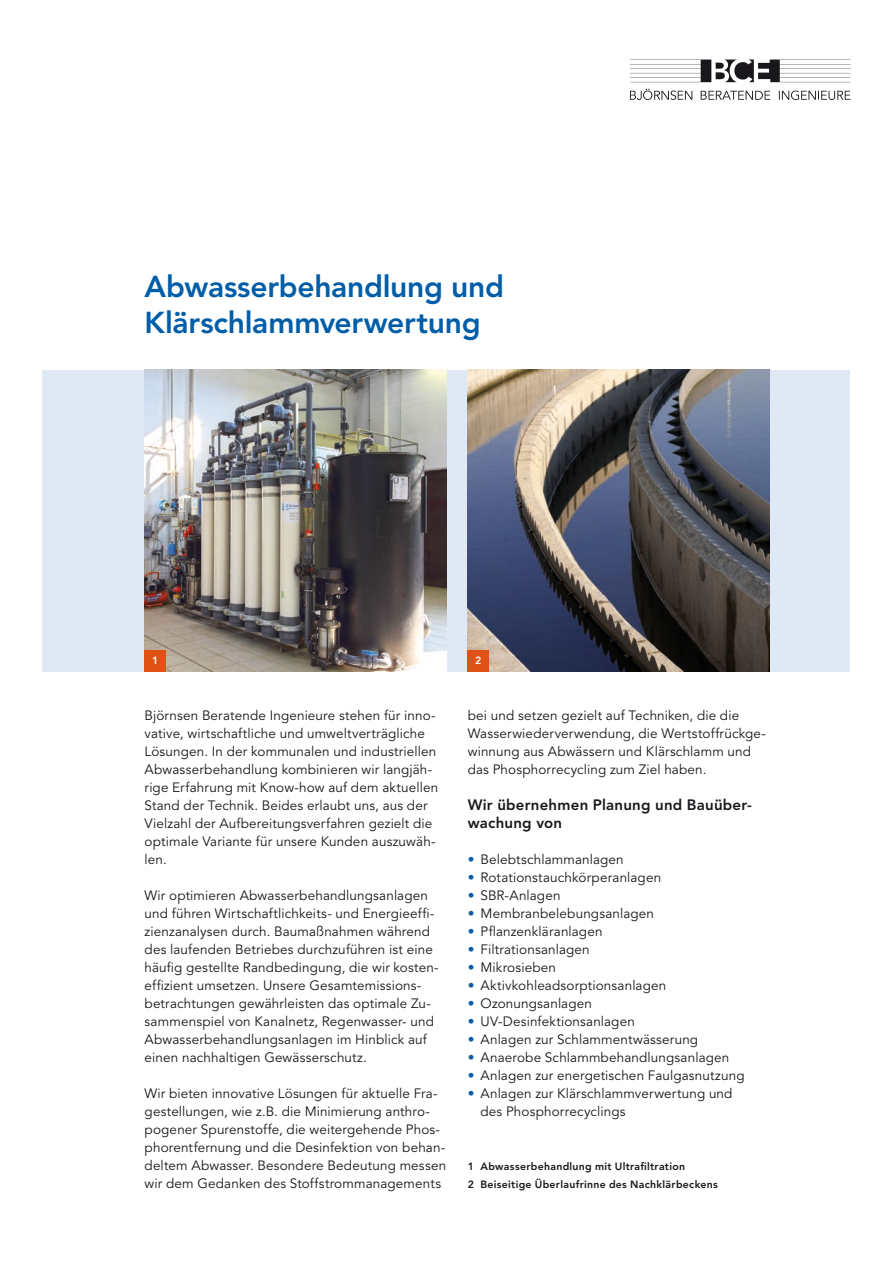
<style>
.page{position:relative;width:893px;height:1263px;background:#fff}
.page>*{position:absolute;margin:0;border:0;box-sizing:border-box;transform-origin:0 0}
.t1{font:800 30px/36px "Avenir LT Pro";letter-spacing:-.01em;color:#005da8}
.t2{font:800 15px/18px "Avenir LT Pro";letter-spacing:.015em;color:#1a171c}
.t3{font:13.5px/18px "Avenir LT Pro";letter-spacing:.01em;color:#1a171c}
.t4{font:800 10.5px/18px "Avenir LT Pro";letter-spacing:.03em;color:#1a171c}
.t5{font:800 10.5px "Avenir LT Pro";color:#fff}
.s1{font-weight:800;color:#005da8}
</style>
<div class="page">
<div style="left:43px;top:370px;width:807px;height:302px;background:#dfe8f5"></div>
<svg style="left:630px;top:89px;width:62px;height:11px"></svg>
<svg style="left:779px;top:91px;width:71px;height:9px"></svg>
<svg style="left:701px;top:91px;width:69px;height:9px"></svg>
<svg style="left:630px;top:60px;width:220px;height:22px"></svg>
<img style="left:145px;top:370px;width:301px;height:302px">
<img style="left:468px;top:370px;width:302px;height:302px">
<div style="left:145px;top:651px;width:21px;height:21px;background:#e05115"></div>
<div style="left:468px;top:651px;width:21px;height:21px;background:#e05115"></div>
<h1 class="t1" style="left:145px;top:268px;width:361px">Abwasserbehandlung und<br>Klärschlammverwertung</h1>
<p class="t5" style="left:152px;top:654px;width:8px">1</p>
<p class="t5" style="left:475px;top:654px;width:8px">2</p>
<p class="t3" style="left:145px;top:707px;width:295px">Björnsen Beratende Ingenieure stehen für inno&shy;vative, wirtschaftliche und umweltverträgliche Lösungen. In der kommunalen und industriellen Abwasserbehandlung kombinieren wir langjäh&shy;rige Erfahrung mit Know-how auf dem aktuellen Stand der Technik. Beides erlaubt uns, aus der Vielzahl der Aufbereitungsverfahren gezielt die optimale Variante für unsere Kunden auszuwäh&shy;len.</p>
<p class="t3" style="left:145px;top:887px;width:296px">Wir optimieren Abwasserbehandlungsanlagen und führen Wirtschaftlichkeits- und Energieeffi&shy;zienzanalysen durch. Baumaßnahmen während des laufenden Betriebes durchzuführen ist eine häufig gestellte Randbedingung, die wir kosten&shy;effizient umsetzen. Unsere Gesamtemissions&shy;betrachtungen gewährleisten das optimale Zu&shy;sammenspiel von Kanalnetz, Regenwasser- und Abwasserbehandlungsanlagen im Hinblick auf einen nachhaltigen Gewässerschutz.</p>
<p class="t3" style="left:145px;top:1085px;width:303px">Wir bieten innovative Lösungen für aktuelle Fra&shy;gestellungen, wie z.B. die Minimierung anthro&shy;pogener Spurenstoffe, die weitergehende Phos&shy;phorentfernung und die Desinfektion von behan&shy;deltem Abwasser. Besondere Bedeutung messen wir dem Gedanken des Stoffstrommanagements</p>
<p class="t3" style="left:468px;top:707px;width:300px">bei und setzen gezielt auf Techniken, die die Wasserwiederverwendung, die Wertstoffrückge&shy;winnung aus Abwässern und Klärschlamm und das Phosphorrecycling zum Ziel haben.</p>
<p class="t2" style="left:468px;top:796px;width:286px">Wir übernehmen Planung und Bauüber&shy;wachung von</p>
<p class="t3" style="left:468px;top:851px;width:158px"><span class="s1">•</span> Belebtschlammanlagen</p>
<p class="t3" style="left:468px;top:869px;width:195px"><span class="s1">•</span> Rotationstauchkörperanlagen</p>
<p class="t3" style="left:468px;top:887px;width:94px"><span class="s1">•</span> SBR-Anlagen</p>
<p class="t3" style="left:468px;top:905px;width:188px"><span class="s1">•</span> Membranbelebungsanlagen</p>
<p class="t3" style="left:468px;top:923px;width:136px"><span class="s1">•</span> Pflanzenkläranlagen</p>
<p class="t3" style="left:468px;top:941px;width:124px"><span class="s1">•</span> Filtrationsanlagen</p>
<p class="t3" style="left:468px;top:959px;width:90px"><span class="s1">•</span> Mikrosieben</p>
<p class="t3" style="left:468px;top:977px;width:200px"><span class="s1">•</span> Aktivkohleadsorptionsanlagen</p>
<p class="t3" style="left:468px;top:995px;width:126px"><span class="s1">•</span> Ozonungsanlagen</p>
<p class="t3" style="left:468px;top:1013px;width:169px"><span class="s1">•</span> UV-Desinfektionsanlagen</p>
<p class="t3" style="left:468px;top:1031px;width:232px"><span class="s1">•</span> Anlagen zur Schlammentwässerung</p>
<p class="t3" style="left:468px;top:1049px;width:263px"><span class="s1">•</span> Anaerobe Schlammbehandlungsanlagen</p>
<p class="t3" style="left:468px;top:1067px;width:278px"><span class="s1">•</span> Anlagen zur energetischen Faulgasnutzung</p>
<p class="t3" style="left:480px;top:1085px;width:254px;text-indent:-13px"><span class="s1">•</span> Anlagen zur Klärschlammverwertung und des Phosphorrecyclings</p>
<p class="t4" style="left:468px;top:1157px;width:252px">1 Abwasserbehandlung mit Ultrafiltration<br>2 Beiseitige Überlaufrinne des Nachklärbeckens</p>
</div>
